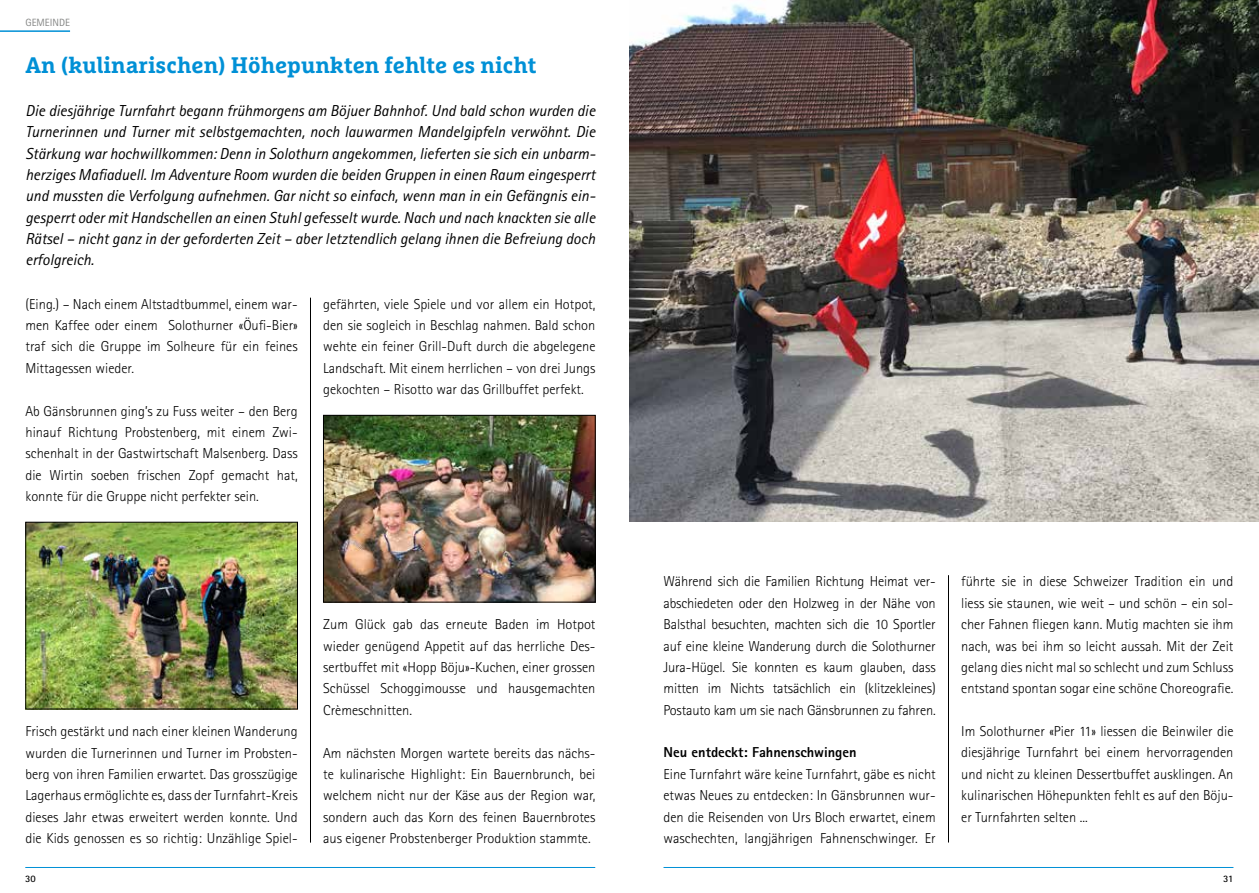
<style>
.page{position:relative;width:1259px;height:893px;background:#fff}
.page>*{position:absolute;margin:0;border:0;box-sizing:border-box;transform-origin:0 0}
.t1{font:700 22.5px "Marselis Slab Pro";color:#0090d6}
.t2{font:italic 15.9px/21.3px "Rotis Sans Serif";color:#000;text-align:justify}
.t3{font:300 14.4px/21.3px "Rotis Sans Serif";color:#000;text-align:justify}
.t4{font:800 14.4px "Rotis Sans Serif";color:#000}
.t5{font:10.5px "Rotis Sans Serif";color:#868786}
.t6{font:700 9.9px "Rotis Sans Serif";color:#000}
</style>
<div class="page">
<hr style="left:0;top:30px;width:70px;height:2px;background:#0090d6">
<hr style="left:25px;top:867px;width:570px;height:1px;background:#0090d6">
<hr style="left:663px;top:867px;width:570px;height:1px;background:#0090d6">
<hr style="left:310px;top:298px;width:1px;height:545px;background:#000">
<hr style="left:948px;top:575px;width:1px;height:267px;background:#000">
<img style="left:28px;top:524px;width:268px;height:183px">
<div style="left:26px;top:522px;width:272px;height:187px;border:1px solid #000"></div>
<img style="left:629px;top:0;width:630px;height:521px">
<img style="left:325px;top:417px;width:268px;height:183px">
<div style="left:323px;top:415px;width:272px;height:187px;border:1px solid #000"></div>
<p class="t5" style="left:26px;top:16px;width:46px">GEMEINDE</p>
<h1 class="t1" style="left:26px;top:51px;width:512px">An (kulinarischen) Höhepunkten fehlte es nicht</h1>
<p class="t2" style="left:26px;top:100px;width:571px">Die diesjährige Turnfahrt begann frühmorgens am Böjuer Bahnhof. Und bald schon wurden die Turnerinnen und Turner mit selbstgemachten, noch lauwarmen Mandelgipfeln verwöhnt. Die Stärkung war hochwillkommen: Denn in Solothurn angekommen, lieferten sie sich ein unbarm&shy;herziges Mafiaduell. Im Adventure Room wurden die beiden Gruppen in einen Raum eingesperrt und mussten die Verfolgung aufnehmen. Gar nicht so einfach, wenn man in ein Gefängnis ein&shy;gesperrt oder mit Handschellen an einen Stuhl gefesselt wurde. Nach und nach knackten sie alle Rätsel – nicht ganz in der geforderten Zeit – aber letztendlich gelang ihnen die Befreiung doch erfolgreich.</p>
<p class="t3" style="left:26px;top:293px;width:274px">(Eing.) – Nach einem Altstadtbummel, einem war&shy;men Kaffee oder einem Solothurner «Öufi-Bier» traf sich die Gruppe im Solheure für ein feines Mittagessen wieder.</p>
<p class="t3" style="left:26px;top:400px;width:274px">Ab Gänsbrunnen ging’s zu Fuss weiter – den Berg hinauf Richtung Probstenberg, mit einem Zwi&shy;schenhalt in der Gastwirtschaft Malsenberg. Dass die Wirtin soeben frischen Zopf gemacht hat, konnte für die Gruppe nicht perfekter sein.</p>
<p class="t3" style="left:323px;top:293px;width:274px">gefährten, viele Spiele und vor allem ein Hotpot, den sie sogleich in Beschlag nahmen. Bald schon wehte ein feiner Grill-Duft durch die abgelegene Landschaft. Mit einem herrlichen – von drei Jungs gekochten – Risotto war das Grillbuffet perfekt.</p>
<p class="t3" style="left:26px;top:721px;width:274px">Frisch gestärkt und nach einer kleinen Wanderung wurden die Turnerinnen und Turner im Probsten&shy;berg von ihren Familien erwartet. Das grosszügige Lagerhaus ermöglichte es, dass der Turnfahrt-Kreis dieses Jahr etwas erweitert werden konnte. Und die Kids genossen es so richtig: Unzählige Spiel-</p>
<p class="t3" style="left:323px;top:614px;width:274px">Zum Glück gab das erneute Baden im Hotpot wieder genügend Appetit auf das herrliche Des&shy;sertbuffet mit «Hopp Böju»-Kuchen, einer grossen Schüssel Schoggimousse und hausgemachten Crèmeschnitten.</p>
<p class="t3" style="left:323px;top:742px;width:274px">Am nächsten Morgen wartete bereits das nächs&shy;te kulinarische Highlight: Ein Bauernbrunch, bei welchem nicht nur der Käse aus der Region war, sondern auch das Korn des feinen Bauernbrotes aus eigener Probstenberger Produktion stammte.</p>
<p class="t3" style="left:663px;top:571px;width:274px">Während sich die Familien Richtung Heimat ver&shy;abschiedeten oder den Holzweg in der Nähe von Balsthal besuchten, machten sich die 10 Sportler auf eine kleine Wanderung durch die Solothurner Jura-Hügel. Sie konnten es kaum glauben, dass mitten im Nichts tatsächlich ein (klitzekleines)<br>Postauto kam um sie nach Gänsbrunnen zu fahren.</p>
<p class="t4" style="left:663px;top:743px;width:195px">Neu entdeckt: Fahnenschwingen</p>
<p class="t3" style="left:663px;top:763px;width:274px">Eine Turnfahrt wäre keine Turnfahrt, gäbe es nicht etwas Neues zu entdecken: In Gänsbrunnen wur&shy;den die Reisenden von Urs Bloch erwartet, einem waschechten, langjährigen Fahnenschwinger. Er</p>
<p class="t3" style="left:961px;top:571px;width:274px">führte sie in diese Schweizer Tradition ein und liess sie staunen, wie weit – und schön – ein sol&shy;cher Fahnen fliegen kann. Mutig machten sie ihm nach, was bei ihm so leicht aussah. Mit der Zeit gelang dies nicht mal so schlecht und zum Schluss entstand spontan sogar eine schöne Choreografie.</p>
<p class="t3" style="left:961px;top:720px;width:274px">Im Solothurner «Pier 11» liessen die Beinwiler die diesjährige Turnfahrt bei einem hervorragenden und nicht zu kleinen Dessertbuffet ausklingen. An kulinarischen Höhepunkten fehlt es auf den Böju&shy;er Turnfahrten selten ...</p>
<p class="t6" style="left:25px;top:872px;width:12px">30</p>
<p class="t6" style="left:1223px;top:872px;width:12px">31</p>
</div>
